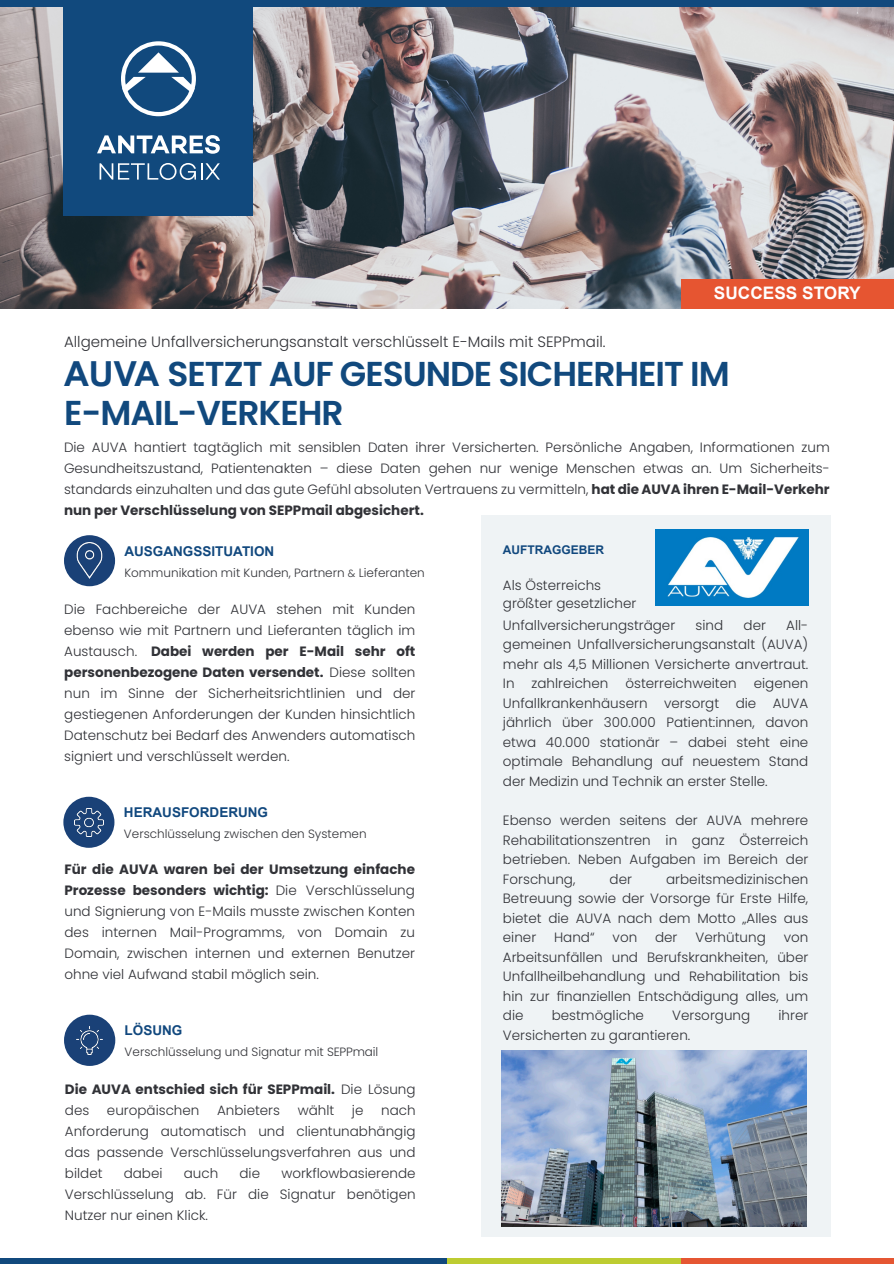
<style>
.page{position:relative;width:894px;height:1264px;background:#fff}
.page>*{position:absolute;margin:0;border:0;box-sizing:border-box;transform-origin:0 0}
.t1{font:600 34.5px/39px "Poppins";letter-spacing:-.03em;color:#11497d}
.t2{font:700 17.25px "Arial";color:#fff}
.t3{font:300 15px "Poppins";color:#313237}
.t4{font:300 13.5px/21px "Poppins";color:#313237;text-align:justify}
.t5{font:700 13.5px/21px "Poppins";color:#313237}
.t6{font:700 13.5px "Arial";color:#11487e}
.t7{font:300 12px "Poppins";color:#333439}
.t8{font:700 12px "Arial";color:#11487e}
.s1{font-family:"Arial";font-weight:700;color:#11487e}
.s2{font-weight:700}
.s3{font-size:10.5px}
.s4{color:#313237}
.s5{font-weight:300}
</style>
<div class="page">
<img style="left:0;top:7px;width:893px;height:301px">
<div style="left:64px;top:0;width:189px;height:215px;background:#11497d"></div>
<svg style="left:97px;top:41px;width:123px;height:139px"></svg>
<div style="left:0;top:0;width:893px;height:7px;background:#11497d"></div>
<div style="left:680px;top:279px;width:213px;height:29px;background:#e65531"></div>
<div style="left:64px;top:535px;width:51px;height:51px;background:#1a4177;border-radius:50%"></div>
<img style="left:76px;top:543px;width:27px;height:35px">
<div style="left:63px;top:796px;width:51px;height:51px;background:#1a4177;border-radius:50%"></div>
<img style="left:75px;top:808px;width:28px;height:28px">
<div style="left:446px;top:1258px;width:234px;height:5px;background:#bdcc31"></div>
<div style="left:0;top:1258px;width:446px;height:5px;background:#11497d"></div>
<div style="left:680px;top:1258px;width:213px;height:5px;background:#e55632"></div>
<div style="left:64px;top:1014px;width:51px;height:51px;background:#1a4177;border-radius:50%"></div>
<img style="left:76px;top:1026px;width:27px;height:28px">
<div style="left:481px;top:514px;width:348px;height:722px;background:#eff3f5"></div>
<img style="left:655px;top:529px;width:153px;height:76px">
<img style="left:501px;top:1050px;width:305px;height:175px">
<p class="t2" style="left:713px;top:286px;width:148px">SUCCESS STORY</p>
<p class="t3" style="left:64px;top:331px;width:543px">Allgemeine Unfallversicherungsanstalt verschlüsselt E-Mails mit SEPPmail.</p>
<h1 class="t1" style="left:64px;top:354px;width:667px"><span class="s1">AUVA</span> SETZT AUF GESUNDE SICHERHEIT IM<br>E-MAIL-VERKEHR</h1>
<p class="t4" style="left:64px;top:436px;width:767px">Die AUVA hantiert tagtäglich mit sensiblen Daten ihrer Versicherten. Persönliche Angaben, Informationen zum Gesundheitszustand, Patientenakten – diese Daten gehen nur wenige Menschen etwas an. Um Sicherheits&shy;standards einzuhalten und das gute Gefühl absoluten Vertrauens zu vermitteln, <span class="s2">hat die AUVA ihren E-Mail-Verkehr nun per Verschlüsselung von SEPPmail abgesichert.</span></p>
<p class="t8" style="left:502px;top:545px;width:103px">AUFTRAGGEBER</p>
<p class="t4" style="left:502px;top:576px;width:135px;line-height:18px">Als Österreichs größter gesetzlicher</p>
<p class="t4" style="left:502px;top:614px;width:174px">Unfallversicherungsträger</p>
<p class="t4" style="left:695px;top:614px;width:29px">sind</p>
<p class="t4" style="left:743px;top:614px;width:24px">der</p>
<p class="t6" style="left:124px;top:546px;width:151px">AUSGANGSSITUATION</p>
<p class="t7" style="left:124px;top:564px;width:302px">Kommunikation mit Kunden, Partnern <span class="s3">&amp;</span> Lieferanten</p>
<p class="t4" style="left:64px;top:598px;width:352px">Die Fachbereiche der AUVA stehen mit Kunden ebenso wie mit Partnern und Lieferanten täglich im Austausch. <span class="s2">Dabei werden per E-Mail sehr oft personenbezogene Daten versendet.</span> Diese sollten nun im Sinne der Sicherheitsrichtlinien und der gestiegenen Anforderungen der Kunden hinsichtlich Datenschutz bei Bedarf des Anwenders automatisch signiert und verschlüsselt werden.</p>
<p class="t4" style="left:502px;top:615px;width:307px;line-height:19.5px;text-indent:283px">All&shy;gemeinen Unfallversicherungsanstalt (AUVA) mehr als 4,5 Millionen Versicherte anvertraut.<br>In</p>
<p class="t4" style="left:502px;top:674px;width:307px;line-height:19.5px;text-indent:251px">eigenen Unfallkrankenhäusern versorgt die AUVA jährlich über 300.000 Patient:innen, davon etwa 40.000 stationär – dabei steht eine optimale Behandlung auf neuestem Stand der Medizin und Technik an erster Stelle.</p>
<p class="t4" style="left:502px;top:810px;width:307px;line-height:19.5px">Ebenso werden seitens der AUVA mehrere Rehabilitationszentren in ganz Österreich betrieben. Neben Aufgaben im Bereich der Forschung,</p>
<p class="t4" style="left:531px;top:673px;width:78px">zahlreichen</p>
<p class="t4" style="left:625px;top:673px;width:113px">österreichweiten</p>
<p class="t6" style="left:124px;top:807px;width:146px">HERAUSFORDERUNG</p>
<p class="t7" style="left:124px;top:825px;width:244px">Verschlüsselung zwischen den Systemen</p>
<p class="t4" style="left:64px;top:858px;width:352px"><span class="s2">Für die AUVA waren bei der Umsetzung einfache Prozesse besonders wichtig:</span> Die Verschlüsselung und Signierung von E-Mails musste zwischen Konten des internen Mail-Programms, von Domain zu Domain, zwischen internen und externen Benutzer ohne viel Aufwand stabil möglich sein.</p>
<p class="t4" style="left:502px;top:869px;width:307px;line-height:19.5px;text-indent:163px">arbeitsmedizinischen Betreuung sowie der Vorsorge für Erste Hilfe, bietet die AUVA nach dem Motto „Alles aus einer</p>
<p class="t4" style="left:609px;top:868px;width:24px">der</p>
<p class="t4" style="left:554px;top:926px;width:42px">Hand“</p>
<p class="t4" style="left:612px;top:926px;width:26px">von</p>
<p class="t4" style="left:655px;top:926px;width:24px">der</p>
<p class="t4" style="left:695px;top:926px;width:72px">Verhütung</p>
<p class="t4" style="left:502px;top:927px;width:307px;line-height:19.5px;text-indent:281px">von Arbeitsunfällen und Berufskrankheiten, über Unfallheilbehandlung und Rehabilitation bis hin zur finanziellen Entschädigung alles, um die</p>
<p class="t4" style="left:551px;top:1004px;width:94px">bestmögliche</p>
<p class="t4" style="left:672px;top:1004px;width:79px">Versorgung</p>
<p class="t4" style="left:778px;top:1004px;width:31px">ihrer</p>
<p class="t4" style="left:502px;top:1024px;width:189px">Versicherten zu garantieren.</p>
<p class="t6" style="left:125px;top:1024px;width:59px">LÖSUNG</p>
<p class="t7" style="left:125px;top:1043px;width:255px">Verschlüsselung und Signatur mit <span class="s4">SEPPmail</span></p>
<p class="t5" style="left:65px;top:1078px;width:352px">Die AUVA entschied sich für SEPPmail. <span class="s5">Die Lösung des</span></p>
<p class="t4" style="left:107px;top:1099px;width:94px">europäischen</p>
<p class="t4" style="left:217px;top:1099px;width:64px">Anbieters</p>
<p class="t4" style="left:297px;top:1099px;width:38px">wählt</p>
<p class="t4" style="left:352px;top:1099px;width:13px">je</p>
<p class="t4" style="left:65px;top:1099px;width:352px;text-indent:316px">nach Anforderung automatisch und clientunabhängig das passende Verschlüsselungsverfahren aus und bildet</p>
<p class="t4" style="left:65px;top:1162px;width:352px;text-indent:216px">workflowbasierende Verschlüsselung ab. Für die Signatur benötigen Nutzer nur einen Klick.</p>
<p class="t4" style="left:124px;top:1162px;width:40px">dabei</p>
<p class="t4" style="left:184px;top:1162px;width:36px">auch</p>
<p class="t4" style="left:239px;top:1162px;width:22px">die</p>
</div>
